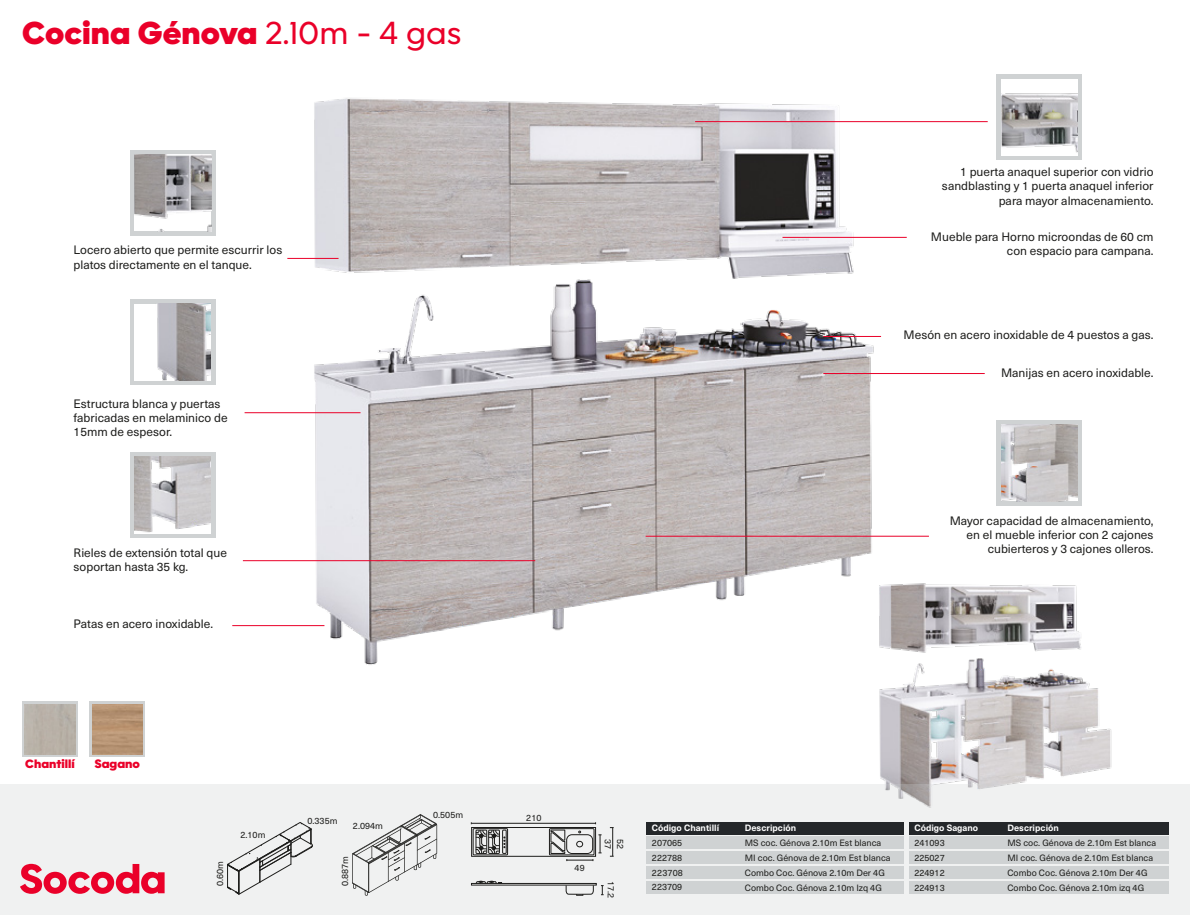
<style>
.page{position:relative;width:1191px;height:915px;background:#fff}
.page>*{position:absolute;margin:0;border:0;box-sizing:border-box;transform-origin:0 0}
.t1{font:800 31.5px "Cina GEO";color:#ea0029}
.t2{font:800 12.15px "Cina GEO";color:#ea0029}
.t3{font:12px/14.4px "Neue Haas Unica W1 G";color:#1d1d1b;text-align:right}
.t4{font:800 12px "Cina GEO";color:#ea0029}
.t5{font:9px/15px "Neue Haas Unica W1 G";color:#1d1d1b;text-align:justify}
.t6{font:700 9px "Neue Haas Unica";color:#fff}
.s1{font-weight:400}
</style>
<div class="page">
<img style="left:300px;top:98px;width:591px;height:567px">
<hr style="left:287px;top:258px;width:51px;height:1px;background:#ea0029">
<hr style="left:695px;top:121px;width:292px;height:1px;background:#ea0029">
<hr style="left:782px;top:237px;width:124px;height:1px;background:#ea0029">
<hr style="left:823px;top:336px;width:58px;height:1px;background:#ea0029">
<hr style="left:823px;top:373px;width:161px;height:1px;background:#ea0029">
<hr style="left:645px;top:535px;width:284px;height:1px;background:#ea0029">
<hr style="left:244px;top:412px;width:116px;height:1px;background:#ea0029">
<hr style="left:243px;top:560px;width:292px;height:1px;background:#ea0029">
<hr style="left:232px;top:625px;width:92px;height:1px;background:#ea0029">
<img style="left:865px;top:577px;width:247px;height:206px">
<svg style="left:22px;top:701px;width:56px;height:56px"></svg>
<div style="left:25px;top:704px;width:50px;height:50px;background:#b9b1a8"></div>
<div style="left:0;top:783px;width:1190px;height:131px;background:#f0f1f1"></div>
<svg style="left:20px;top:863px;width:145px;height:30px"></svg>
<svg style="left:352px;top:814px;width:85px;height:81px"></svg>
<div style="left:471px;top:826px;width:125px;height:30px;border:1px solid #1d1d1b"></div>
<div style="left:549px;top:828px;width:45px;height:26px;border:1px solid #1d1d1b"></div>
<div style="left:473px;top:828px;width:35px;height:26px;border:1px solid #1d1d1b"></div>
<hr style="left:471px;top:822px;width:124px;height:1px;background:#1d1d1b">
<svg style="left:610px;top:827px;width:3px;height:29px"></svg>
<div style="left:502px;top:829px;width:4px;height:24px;border:1px solid #1d1d1b"></div>
<svg style="left:601px;top:885px;width:2px;height:10px"></svg>
<div style="left:471px;top:882px;width:125px;height:3px;border:1px solid #1d1d1b"></div>
<svg style="left:565px;top:884px;width:29px;height:11px"></svg>
<svg style="left:475px;top:880px;width:27px;height:3px"></svg>
<svg style="left:471px;top:822px;width:34px;height:31px"></svg>
<svg style="left:550px;top:822px;width:51px;height:38px"></svg>
<div style="left:646px;top:821px;width:93px;height:13px;background:#24272a"></div>
<div style="left:646px;top:836px;width:93px;height:13px;background:#cfd2d3"></div>
<div style="left:646px;top:851px;width:93px;height:12px;background:#cfd2d3"></div>
<div style="left:646px;top:865px;width:93px;height:13px;background:#cfd2d3"></div>
<div style="left:646px;top:880px;width:93px;height:13px;background:#cfd2d3"></div>
<div style="left:741px;top:821px;width:163px;height:13px;background:#24272a"></div>
<div style="left:741px;top:836px;width:163px;height:13px;background:#cfd2d3"></div>
<div style="left:741px;top:851px;width:163px;height:12px;background:#cfd2d3"></div>
<div style="left:741px;top:865px;width:163px;height:13px;background:#cfd2d3"></div>
<div style="left:741px;top:880px;width:163px;height:13px;background:#cfd2d3"></div>
<div style="left:909px;top:821px;width:93px;height:13px;background:#24272a"></div>
<div style="left:909px;top:836px;width:93px;height:13px;background:#cfd2d3"></div>
<div style="left:909px;top:851px;width:93px;height:12px;background:#cfd2d3"></div>
<div style="left:909px;top:865px;width:93px;height:13px;background:#cfd2d3"></div>
<div style="left:909px;top:880px;width:93px;height:13px;background:#cfd2d3"></div>
<div style="left:1003px;top:821px;width:165px;height:13px;background:#24272a"></div>
<div style="left:1003px;top:836px;width:165px;height:13px;background:#cfd2d3"></div>
<div style="left:1003px;top:851px;width:165px;height:12px;background:#cfd2d3"></div>
<div style="left:1003px;top:865px;width:165px;height:13px;background:#cfd2d3"></div>
<div style="left:1003px;top:880px;width:165px;height:13px;background:#cfd2d3"></div>
<svg style="left:227px;top:822px;width:86px;height:72px"></svg>
<div style="left:130px;top:150px;width:85px;height:85px;background:#cfd2d3"></div>
<img style="left:134px;top:154px;width:77px;height:77px">
<div style="left:130px;top:299px;width:85px;height:85px;background:#cfd2d3"></div>
<div style="left:134px;top:304px;width:77px;height:76px;background:#fff"></div>
<img style="left:157px;top:304px;width:54px;height:76px">
<div style="left:130px;top:452px;width:85px;height:85px;background:#cfd2d3"></div>
<img style="left:134px;top:456px;width:77px;height:77px">
<div style="left:996px;top:420px;width:86px;height:85px;background:#cfd2d3"></div>
<img style="left:1001px;top:424px;width:76px;height:77px">
<div style="left:996px;top:75px;width:86px;height:85px;background:#cfd2d3"></div>
<div style="left:1001px;top:79px;width:76px;height:77px;background:#fff"></div>
<img style="left:1001px;top:93px;width:76px;height:60px">
<svg style="left:90px;top:701px;width:55px;height:55px"></svg>
<img style="left:92px;top:704px;width:50px;height:50px">
<h1 class="t1" style="left:22px;top:7px;width:441px">Cocina Génova <span class="s1">2.10m - 4 gas</span></h1>
<p class="t3" style="left:74px;top:242px;width:210px;text-align:left">Locero abierto que permite escurrir los platos directamente en el tanque.</p>
<p class="t3" style="left:74px;top:395px;width:155px;text-align:left">Estructura blanca y puertas fabricadas en melaminico de<br>15mm de espesor.</p>
<p class="t3" style="left:942px;top:164px;width:213px">1 puerta anaquel superior con vidrio sandblasting y 1 puerta anaquel inferior para mayor almacenamiento.</p>
<p class="t3" style="left:931px;top:228px;width:224px">Mueble para Horno microondas de 60 cm con espacio para campana.</p>
<p class="t3" style="left:903px;top:327px;width:251px">Mesón en acero inoxidable de 4 puestos a gas.</p>
<p class="t3" style="left:1001px;top:365px;width:154px">Manijas en acero inoxidable.</p>
<p class="t3" style="left:949px;top:512px;width:205px">Mayor capacidad de almacenamiento, en el mueble inferior con 2 cajones</p>
<p class="t3" style="left:74px;top:544px;width:155px">Rieles de extensión total que</p>
<p class="t3" style="left:987px;top:541px;width:167px">cubierteros y 3 cajones olleros.</p>
<p class="t3" style="left:74px;top:558px;width:116px">soportan hasta 35 kg.</p>
<p class="t3" style="left:74px;top:615px;width:141px">Patas en acero inoxidable.</p>
<p class="t4" style="left:25px;top:753px;width:51px">Chantillí</p>
<p class="t2" style="left:95px;top:753px;width:47px">Sagano</p>
<p class="t5" style="left:212px;top:886px;width:26px;rotate:-90deg">0.60m</p>
<p class="t5" style="left:240px;top:826px;width:26px">2.10m</p>
<p class="t5" style="left:307px;top:812px;width:32px">0.335m</p>
<p class="t5" style="left:353px;top:817px;width:32px">2.094m</p>
<p class="t5" style="left:337px;top:886px;width:32px;rotate:-90deg">0.887m</p>
<p class="t5" style="left:433px;top:806px;width:32px">0.505m</p>
<p class="t5" style="left:526px;top:809px;width:17px">210</p>
<p class="t5" style="left:574px;top:859px;width:12px">49</p>
<p class="t5" style="left:616px;top:838px;width:12px;rotate:90deg">37</p>
<p class="t5" style="left:628px;top:838px;width:12px;rotate:90deg">52</p>
<p class="t5" style="left:619px;top:880px;width:19px;rotate:90deg">17.2</p>
<p class="t6" style="left:651px;top:821px;width:69px">Código Chantillí</p>
<p class="t6" style="left:745px;top:821px;width:53px">Descripción</p>
<p class="t5" style="left:652px;top:834px;width:32px">207065<br>222788<br>223708</p>
<p class="t5" style="left:652px;top:878px;width:32px">223709</p>
<p class="t5" style="left:745px;top:834px;width:147px;text-align:left">MS coc. Génova 2.10m Est blanca<br>MI coc. Génova de 2.10m Est blanca<br>Combo Coc. Génova 2.10m Der 4G<br>Combo Coc. Génova 2.10m Izq 4G</p>
<p class="t6" style="left:914px;top:821px;width:65px">Código Sagano</p>
<p class="t6" style="left:1007px;top:821px;width:53px">Descripción</p>
<p class="t5" style="left:914px;top:834px;width:32px">241093<br>225027<br>224912<br>224913</p>
<p class="t5" style="left:1007px;top:834px;width:150px;text-align:left">MS coc. Génova de 2.10m Est blanca<br>MI coc. Génova de 2.10m Est blanca<br>Combo Coc. Génova 2.10m Der 4G<br>Combo Coc. Génova 2.10m izq 4G</p>
</div>
